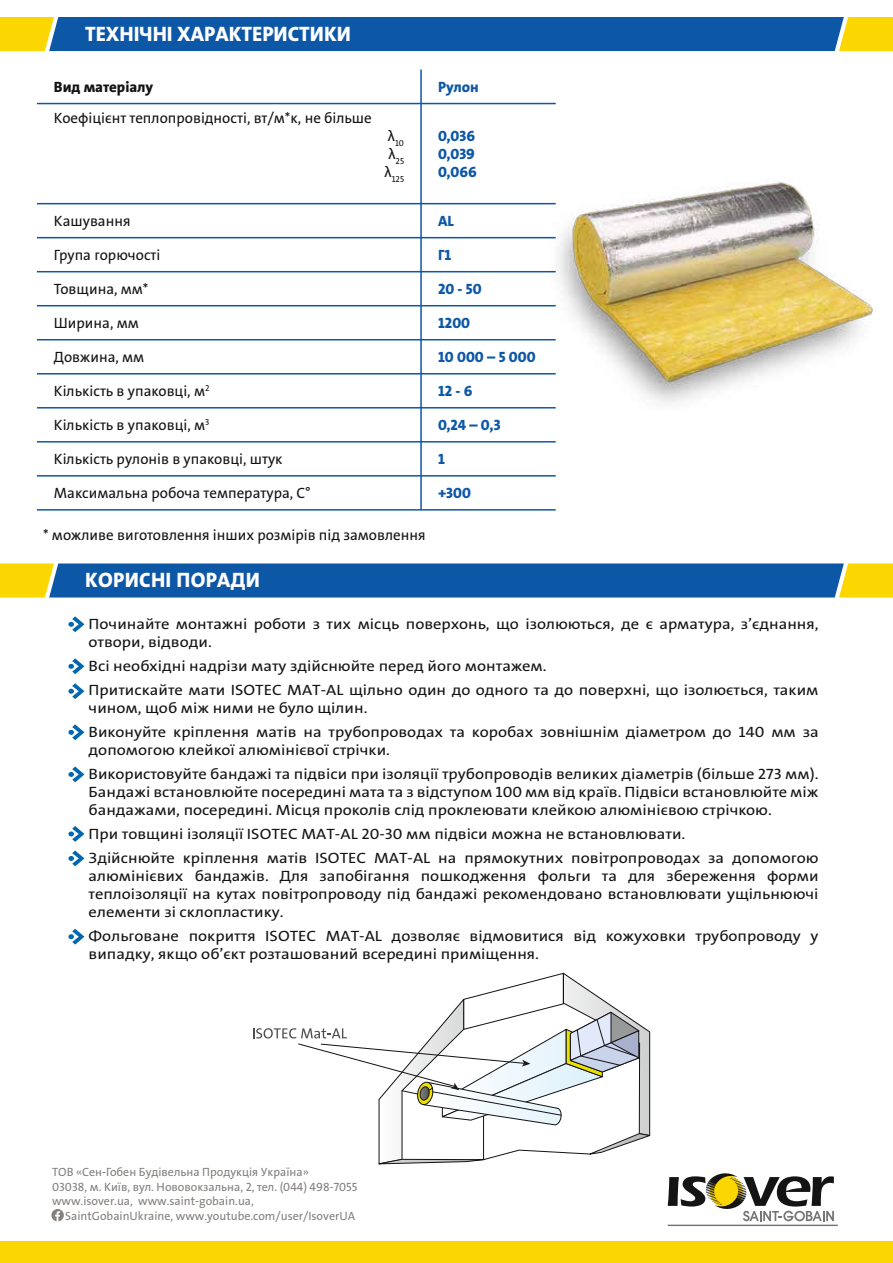
<style>
.page{position:relative;width:893px;height:1263px;background:#fff}
.page>*{position:absolute;margin:0;border:0;box-sizing:border-box;transform-origin:0 0}
.t1{font:21px "The Sans OT 8 XB";color:#fff}
.t2{font:15px/18px "The Sans OT 5 R";color:#141415;scale:1.11 1}
.t3{font:15px "The Sans OT 5 R";color:#141415}
.t4{font:15px/18px "The Sans OT 8 XB";color:#0d57a7}
.t5{font:15px "The Sans OT 8 XB";color:#141415}
.t6{font:12px/14.4px "The Sans OT 5 R";color:#83807e}
.t7{font:8.7px/18px "The Sans OT 5 R";color:#141415;text-align:center}
</style>
<div class="page">
<svg style="left:0;top:17px;width:893px;height:34px;background:#296695"></svg>
<div style="left:0;top:1242px;width:893px;height:21px;background:#fcd600"></div>
<svg style="left:0;top:563px;width:893px;height:34px;background:#2c6896"></svg>
<hr style="left:668px;top:1224px;width:170px;height:2px;background:#757574">
<svg style="left:668px;top:1173px;width:166px;height:48px"></svg>
<svg style="left:51px;top:1209px;width:13px;height:12px"></svg>
<hr style="left:421px;top:509px;width:135px;height:2px;background:#0d57a7">
<hr style="left:37px;top:509px;width:384px;height:2px;background:#0d57a7">
<hr style="left:420px;top:477px;width:2px;height:32px;background:#0d57a7">
<hr style="left:421px;top:475px;width:135px;height:2px;background:#0d57a7">
<hr style="left:37px;top:475px;width:384px;height:2px;background:#0d57a7">
<hr style="left:420px;top:442px;width:2px;height:33px;background:#0d57a7">
<hr style="left:421px;top:441px;width:135px;height:1px;background:#0d57a7">
<hr style="left:37px;top:441px;width:384px;height:1px;background:#0d57a7">
<hr style="left:420px;top:408px;width:2px;height:33px;background:#0d57a7">
<hr style="left:421px;top:407px;width:135px;height:1px;background:#0d57a7">
<hr style="left:37px;top:407px;width:384px;height:1px;background:#0d57a7">
<hr style="left:420px;top:374px;width:2px;height:33px;background:#0d57a7">
<hr style="left:421px;top:373px;width:135px;height:1px;background:#0d57a7">
<hr style="left:37px;top:373px;width:384px;height:1px;background:#0d57a7">
<hr style="left:420px;top:340px;width:2px;height:33px;background:#0d57a7">
<hr style="left:421px;top:339px;width:135px;height:1px;background:#0d57a7">
<hr style="left:37px;top:339px;width:384px;height:1px;background:#0d57a7">
<hr style="left:420px;top:306px;width:2px;height:33px;background:#0d57a7">
<hr style="left:421px;top:305px;width:135px;height:1px;background:#0d57a7">
<hr style="left:37px;top:305px;width:384px;height:1px;background:#0d57a7">
<hr style="left:420px;top:272px;width:2px;height:33px;background:#0d57a7">
<hr style="left:421px;top:271px;width:135px;height:1px;background:#0d57a7">
<hr style="left:37px;top:271px;width:384px;height:1px;background:#0d57a7">
<hr style="left:420px;top:238px;width:2px;height:33px;background:#0d57a7">
<hr style="left:421px;top:237px;width:135px;height:1px;background:#0d57a7">
<hr style="left:37px;top:237px;width:384px;height:1px;background:#0d57a7">
<hr style="left:420px;top:204px;width:2px;height:33px;background:#0d57a7">
<hr style="left:421px;top:203px;width:135px;height:1px;background:#0d57a7">
<hr style="left:37px;top:203px;width:384px;height:1px;background:#0d57a7">
<hr style="left:420px;top:104px;width:2px;height:99px;background:#0d57a7">
<hr style="left:421px;top:103px;width:135px;height:1px;background:#0d57a7">
<hr style="left:37px;top:103px;width:384px;height:1px;background:#0d57a7">
<hr style="left:420px;top:70px;width:2px;height:33px;background:#0d57a7">
<img style="left:551px;top:182px;width:325px;height:227px">
<svg style="left:68px;top:616px;width:16px;height:16px"></svg>
<svg style="left:68px;top:826px;width:16px;height:16px"></svg>
<svg style="left:68px;top:850px;width:16px;height:16px"></svg>
<svg style="left:68px;top:929px;width:16px;height:16px"></svg>
<svg style="left:68px;top:766px;width:16px;height:16px"></svg>
<svg style="left:68px;top:724px;width:16px;height:16px"></svg>
<svg style="left:68px;top:683px;width:16px;height:16px"></svg>
<svg style="left:68px;top:658px;width:16px;height:16px"></svg>
<svg style="left:253px;top:972px;width:398px;height:193px"></svg>
<h1 class="t1" style="left:85px;top:20px;width:267px">ТЕХНІЧНІ ХАРАКТЕРИСТИКИ</h1>
<p class="t5" style="left:54px;top:77px;width:101px">Вид матеріалу</p>
<p class="t4" style="left:438px;top:78px;width:42px">Рулон</p>
<p class="t3" style="left:54px;top:108px;width:319px">Коефіцієнт теплопровідності, вт/м*к, не більше</p>
<p class="t7" style="left:385px;top:134px;width:21px"><sup>λ</sup>10 <sup>λ</sup>25 <sup>λ</sup>125</p>
<p class="t4" style="left:438px;top:127px;width:40px">0,036<br>0,039<br>0,066</p>
<p class="t3" style="left:54px;top:211px;width:78px">Кашування</p>
<p class="t4" style="left:438px;top:212px;width:17px">AL</p>
<p class="t3" style="left:54px;top:246px;width:108px">Група горючості</p>
<p class="t4" style="left:438px;top:246px;width:15px">Г1</p>
<p class="t3" style="left:54px;top:280px;width:96px">Товщина, мм*</p>
<p class="t4" style="left:438px;top:280px;width:45px">20 - 50</p>
<p class="t3" style="left:54px;top:314px;width:86px">Ширина, мм</p>
<p class="t4" style="left:438px;top:314px;width:34px">1200</p>
<p class="t3" style="left:54px;top:348px;width:92px">Довжина, мм</p>
<p class="t4" style="left:438px;top:348px;width:99px">10 000 – 5 000</p>
<p class="t3" style="left:54px;top:382px;width:157px">Кількість в упаковці, м<sup>2</sup></p>
<p class="t4" style="left:438px;top:382px;width:36px">12 - 6</p>
<p class="t3" style="left:54px;top:416px;width:157px">Кількість в упаковці, м<sup>3</sup></p>
<p class="t4" style="left:438px;top:416px;width:64px">0,24 – 0,3</p>
<p class="t3" style="left:54px;top:450px;width:230px">Кількість рулонів в упаковці, штук</p>
<p class="t4" style="left:438px;top:450px;width:8px">1</p>
<p class="t3" style="left:54px;top:484px;width:258px">Максимальна робоча температура, С°</p>
<p class="t4" style="left:438px;top:484px;width:34px">+300</p>
<p class="t3" style="left:43px;top:526px;width:384px">* можливе виготовлення інших розмірів під замовлення</p>
<h1 class="t1" style="left:85px;top:567px;width:176px">КОРИСНІ ПОРАДИ</h1>
<p class="t2" style="left:89px;top:615px;width:659px">Починайте монтажні роботи з тих місць поверхонь, що ізолюються, де є арматура, з’єднання, отвори, відводи.</p>
<p class="t2" style="left:89px;top:654px;width:659px;line-height:24px">Всі необхідні надрізи мату здійснюйте перед його монтажем.<br>Притискайте мати ISOTEС MAT-AL щільно один до одного та до поверхні, що ізолюється, таким</p>
<p class="t2" style="left:89px;top:696px;width:659px;line-height:24px">чином, щоб між ними не було щілин.<br>Виконуйте кріплення матів на трубопроводах та коробах зовнішнім діаметром до 140 мм за</p>
<p class="t2" style="left:89px;top:738px;width:659px;line-height:24px">допомогою клейкої алюмінієвої стрічки.<br>Використовуйте бандажі та підвіси при ізоляції трубопроводів великих діаметрів (більше 273 мм).</p>
<p class="t2" style="left:89px;top:783px;width:659px">Бандажі встановлюйте посередині мата та з відступом 100 мм від країв. Підвіси встановлюйте між бандажами, посередині. Місця проколів слід проклеювати клейкою алюмінієвою стрічкою.</p>
<p class="t2" style="left:89px;top:822px;width:659px;line-height:24px">При товщині ізоляції ISOTEС MAT-AL 20-30 мм підвіси можна не встановлювати.<br>Здійснюйте кріплення матів ISOTEС MAT-AL на прямокутних повітропроводах за допомогою</p>
<p class="t2" style="left:89px;top:867px;width:659px;text-align:justify">алюмінієвих бандажів. Для запобігання пошкодження фольги та для збереження форми теплоізоляції на кутах повітропроводу під бандажі рекомендовано встановлювати ущільнюючі елементи зі склопластику.</p>
<p class="t2" style="left:89px;top:927px;width:659px">Фольговане покриття ISOTEС MAT-AL дозволяє відмовитися від кожуховки трубопроводу у випадку, якщо об’єкт розташований всередині приміщення.</p>
<p class="t6" style="left:52px;top:1165px;width:307px">ТОВ «Сен-Гобен Будівельна Продукція Україна»<br>03038, м. Київ, вул. Нововокзальна, 2, тел. (044) 498-7055 www.isover.ua, www.saint-gobain.ua,</p>
<p class="t6" style="left:65px;top:1208px;width:291px">SaintGobainUkraine, www.youtube.com/user/IsoverUA</p>
</div>
